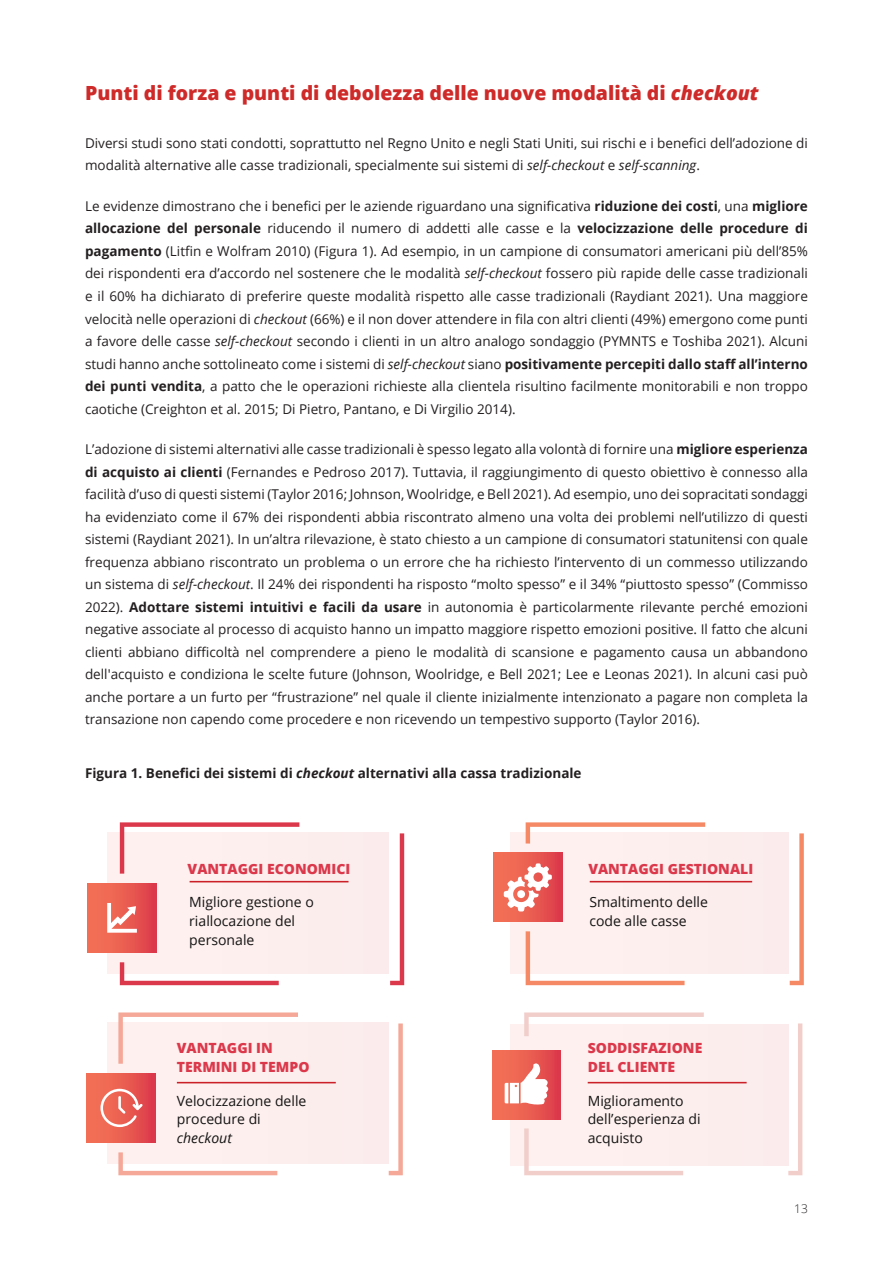
<style>
.page{position:relative;width:893px;height:1263px;background:#fff}
.page>*{position:absolute;margin:0;border:0;box-sizing:border-box;transform-origin:0 0}
.t1{font:800 19.5px "Open Sans";color:#ce2a29}
.t2{font:14.1px/18.8px "Open Sans";color:#151414}
.t3{font:800 14.1px/18.8px "Open Sans";color:#dc384b}
.t4{font:13.5px/22.5px "Open Sans";color:#231f20;text-align:justify}
.t5{font:700 13.5px "Open Sans";color:#231f20}
.t6{font:300 12px "Open Sans";color:#231f20}
.s1{font-style:italic}
.s2{font-weight:700}
</style>
<div class="page">
<div style="left:108px;top:833px;width:281px;height:141px;background:#fceeed"></div>
<div style="left:108px;top:1022px;width:281px;height:141px;background:#fceeed"></div>
<div style="left:510px;top:833px;width:278px;height:141px;background:#fceeed"></div>
<div style="left:510px;top:1024px;width:278px;height:141px;background:#fceeed"></div>
<svg style="left:390px;top:833px;width:14px;height:152px"></svg>
<svg style="left:120px;top:962px;width:159px;height:23px"></svg>
<svg style="left:120px;top:822px;width:179px;height:52px"></svg>
<div style="left:88px;top:883px;width:68px;height:69px;background:linear-gradient(to right,#f67957,#de404c)"></div>
<svg style="left:790px;top:833px;width:14px;height:152px"></svg>
<svg style="left:526px;top:931px;width:158px;height:54px"></svg>
<svg style="left:526px;top:822px;width:179px;height:21px"></svg>
<div style="left:493px;top:853px;width:69px;height:68px;background:linear-gradient(to right,#f67a58,#de404b)"></div>
<svg style="left:389px;top:1023px;width:14px;height:152px"></svg>
<svg style="left:118px;top:1152px;width:159px;height:23px"></svg>
<svg style="left:118px;top:1012px;width:180px;height:52px"></svg>
<div style="left:86px;top:1073px;width:69px;height:69px;background:linear-gradient(to right,#f67957,#de3f4b)"></div>
<svg style="left:788px;top:1023px;width:14px;height:152px"></svg>
<svg style="left:524px;top:1128px;width:159px;height:47px"></svg>
<svg style="left:524px;top:1012px;width:180px;height:24px"></svg>
<div style="left:492px;top:1050px;width:69px;height:69px;background:linear-gradient(to right,#f67a58,#de3f4b)"></div>
<hr style="left:190px;top:881px;width:158px;height:1px;background:#cb2027">
<hr style="left:590px;top:881px;width:162px;height:1px;background:#cb2027">
<hr style="left:177px;top:1082px;width:159px;height:1px;background:#cb2027">
<hr style="left:588px;top:1082px;width:159px;height:1px;background:#cb2027">
<svg style="left:107px;top:903px;width:30px;height:30px"></svg>
<svg style="left:100px;top:1089px;width:43px;height:38px;background:#ee7f75"></svg>
<svg style="left:504px;top:863px;width:48px;height:48px;background:#f29e96"></svg>
<svg style="left:505px;top:1063px;width:44px;height:42px;background:#f5b6b0"></svg>
<p class="t1" style="left:85px;top:78px;width:675px">Punti di forza e punti di debolezza delle nuove modalità di <span class="s1">checkout</span></p>
<p class="t4" style="left:85px;top:131px;width:724px">Diversi studi sono stati condotti, soprattutto nel Regno Unito e negli Stati Uniti, sui rischi e i benefici dell’adozione di modalità alternative alle casse tradizionali, specialmente sui sistemi di <span class="s1">self-checkout</span> e <span class="s1">self-scanning</span>.</p>
<p class="t4" style="left:85px;top:194px;width:724px">Le evidenze dimostrano che i benefici per le aziende riguardano una significativa <span class="s2">riduzione dei costi</span>, una <span class="s2">migliore allocazione del personale</span> riducendo il numero di addetti alle casse e la <span class="s2">velocizzazione delle procedure di pagamento</span> (Litfin e Wolfram 2010) (Figura 1). Ad esempio, in un campione di consumatori americani più dell’85% dei rispondenti era d’accordo nel sostenere che le modalità <span class="s1">self-checkout</span> fossero più rapide delle casse tradizionali e il 60% ha dichiarato di preferire queste modalità rispetto alle casse tradizionali (Raydiant 2021). Una maggiore velocità nelle operazioni di <span class="s1">checkout</span> (66%) e il non dover attendere in fila con altri clienti (49%) emergono come punti a favore delle casse <span class="s1">self-checkout</span> secondo i clienti in un altro analogo sondaggio (PYMNTS e Toshiba 2021). Alcuni studi hanno anche sottolineato come i sistemi di <span class="s1">self-checkout</span> siano <span class="s2">positivamente percepiti dallo staff all’interno dei punti vendita</span>, a patto che le operazioni richieste alla clientela risultino facilmente monitorabili e non troppo caotiche (Creighton et al. 2015; Di Pietro, Pantano, e Di Virgilio 2014).</p>
<p class="t4" style="left:85px;top:437px;width:724px">L’adozione di sistemi alternativi alle casse tradizionali è spesso legato alla volontà di fornire una <span class="s2">migliore esperienza di acquisto ai clienti</span> (Fernandes e Pedroso 2017). Tuttavia, il raggiungimento di questo obiettivo è connesso alla facilità d’uso di questi sistemi (Taylor 2016; Johnson, Woolridge, e Bell 2021). Ad esempio, uno dei sopracitati sondaggi ha evidenziato come il 67% dei rispondenti abbia riscontrato almeno una volta dei problemi nell’utilizzo di questi sistemi (Raydiant 2021). In un’altra rilevazione, è stato chiesto a un campione di consumatori statunitensi con quale frequenza abbiano riscontrato un problema o un errore che ha richiesto l’intervento di un commesso utilizzando un sistema di <span class="s1">self-checkout</span>. Il 24% dei rispondenti ha risposto “molto spesso” e il 34% “piuttosto spesso” (Commisso 2022). <span class="s2">Adottare sistemi intuitivi e facili da usare</span> in autonomia è particolarmente rilevante perché emozioni negative associate al processo di acquisto hanno un impatto maggiore rispetto emozioni positive. Il fatto che alcuni clienti abbiano difficoltà nel comprendere a pieno le modalità di scansione e pagamento causa un abbandono dell'acquisto e condiziona le scelte future (Johnson, Woolridge, e Bell 2021; Lee e Leonas 2021). In alcuni casi può anche portare a un furto per “frustrazione” nel quale il cliente inizialmente intenzionato a pagare non completa la transazione non capendo come procedere e non ricevendo un tempestivo supporto (Taylor 2016).</p>
<p class="t5" style="left:85px;top:764px;width:498px">Figura 1. Benefici dei sistemi di <span class="s1">checkout</span> alternativi alla cassa tradizionale</p>
<p class="t3" style="left:188px;top:859px;width:164px">VANTAGGI ECONOMICI</p>
<p class="t2" style="left:189px;top:892px;width:126px">Migliore gestione o riallocazione del personale</p>
<p class="t3" style="left:177px;top:1038px;width:134px">VANTAGGI IN<br>TERMINI DI TEMPO</p>
<p class="t2" style="left:177px;top:1091px;width:131px">Velocizzazione delle procedure di <span class="s1">checkout</span></p>
<p class="t3" style="left:588px;top:859px;width:166px">VANTAGGI GESTIONALI</p>
<p class="t2" style="left:589px;top:892px;width:120px">Smaltimento delle code alle casse</p>
<p class="t3" style="left:588px;top:1038px;width:116px">SODDISFAZIONE<br>DEL CLIENTE</p>
<p class="t2" style="left:588px;top:1091px;width:114px">Miglioramento dell’esperienza di acquisto</p>
<p class="t6" style="left:794px;top:1200px;width:15px">13</p>
</div>
